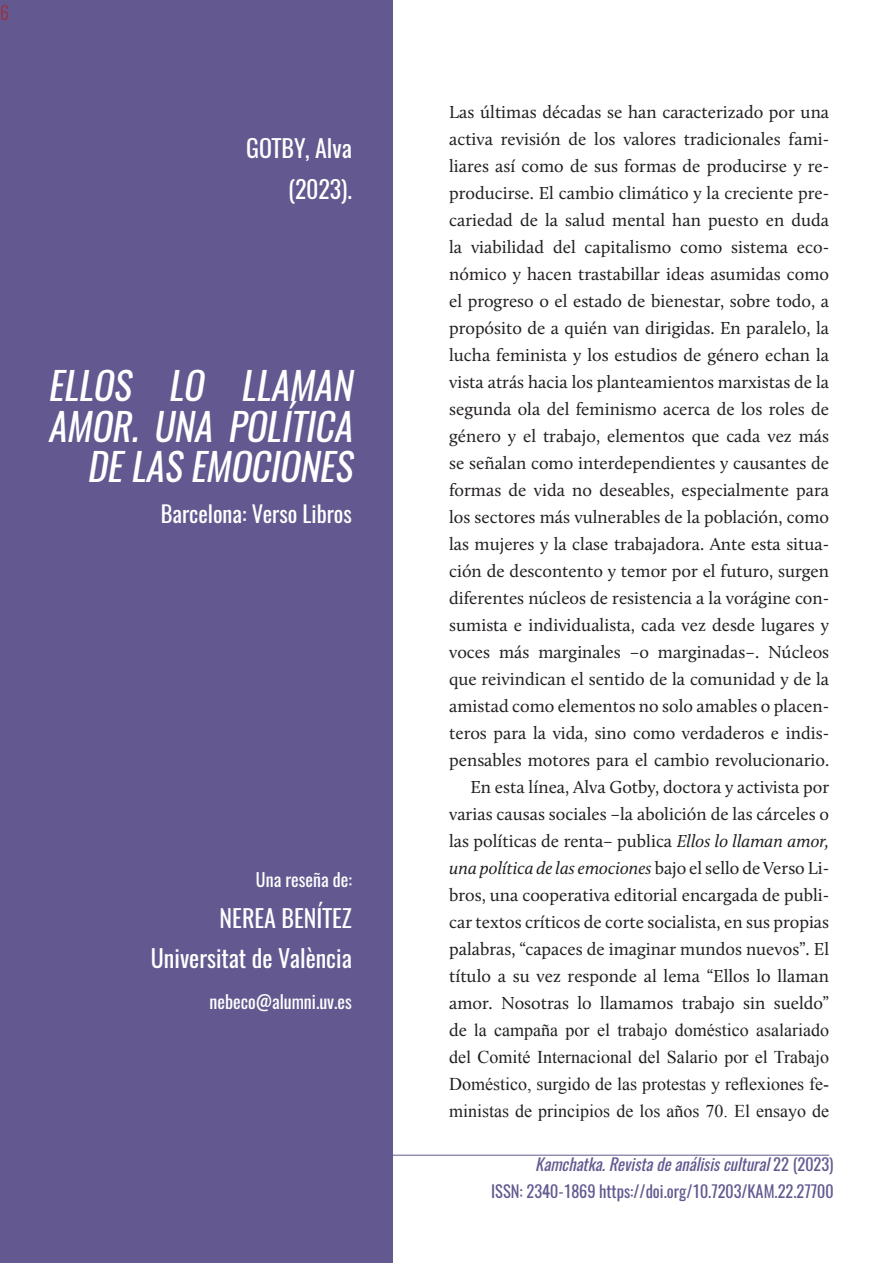
<style>
.page{position:relative;width:893px;height:1263px;background:#fff}
.page>*{position:absolute;margin:0;border:0;box-sizing:border-box;transform-origin:0 0}
.Portada_Reseña{font:italic 37.5px/40.5px "Oswald";color:#fff;text-align:right}
.Portada_Reseña-2{font:24px "Oswald";color:#fff}
.Portada_Reseña-3{font:22.5px "Oswald";color:#fff}
.Cuerpo_RESEÑA_inicia{font:18px/27px "Calluna";color:#231f20;text-align:justify}
.Kamchatka_reseña_cue{font:18px/27px "Calluna";color:#231f20;text-align:justify}
.Portada_Reseña-4{font:18px "Oswald";color:#fff}
.t1{font:300 18px "Oswald";color:#a12c31}
.Portada_Reseña-5{font:16.5px "Oswald";color:#635990}
.Portada_Reseña-6{font:italic 16.5px "Oswald";color:#635990}
.s1{font-style:italic}
.s2{font-family:"Times New Roman"}
.s3{font-style:normal}
</style>
<div class="page">
<hr style="left:94px;top:1155px;width:735px;height:1px;background:#635990">
<div style="left:0;top:0;width:392px;height:1263px;background:#635990"></div>
<p class="t1" style="left:0;top:0;width:10px">6</p>
<p class="Portada_Reseña-2" style="left:246px;top:132px;width:107px">GOTBY, Alva</p>
<p class="Portada_Reseña-2" style="left:288px;top:172px;width:65px">(2023).</p>
<p class="Portada_Reseña" style="left:48px;top:366px;width:314px">ELLOS LO LLAMAN<br>AMOR. UNA POLÍTICA<br>DELAS EMOCIONES</p>
<p class="Portada_Reseña-3" style="left:161px;top:498px;width:193px">Barcelona: Verso Libros</p>
<p class="Portada_Reseña-4" style="left:256px;top:867px;width:97px">Una reseña de:</p>
<p class="Portada_Reseña-2" style="left:220px;top:901px;width:134px">NEREA BENÍTEZ</p>
<p class="Portada_Reseña-2" style="left:151px;top:942px;width:202px">Universitat de València</p>
<p class="Portada_Reseña-4" style="left:210px;top:989px;width:144px">nebeco@alumni.uv.es</p>
<p class="Cuerpo_RESEÑA_inicia" style="left:449px;top:98px;width:382px">Las últimas décadas se han caracterizado por una activa revisión de los valores tradicionales fami&shy;liares así como de sus formas de producirse y re&shy;producirse. El cambio climático y la creciente pre&shy;cariedad de la salud mental han puesto en duda la viabilidad del capitalismo como sistema eco&shy;nómico y hacen trastabillar ideas asumidas como el progreso o el estado de bienestar, sobre todo, a propósito de a quién van dirigidas. En paralelo, la lucha feminista y los estudios de género echan la vista atrás hacia los planteamientos marxistas de la segunda ola del feminismo acerca de los roles de género y el trabajo, elementos que cada vez más se señalan como interdependientes y causantes de formas de vida no deseables, especialmente para los sectores más vulnerables de la población, como las mujeres y la clase trabajadora. Ante esta situa&shy;ción de descontento y temor por el futuro, surgen diferentes núcleos de resistencia a la vorágine con&shy;sumista e individualista, cada vez desde lugares y voces más marginales –o marginadas–. Núcleos que reivindican el sentido de la comunidad y de la amistad como elementos no solo amables o placen&shy;teros para la vida, sino como verdaderos e indis&shy;pensables motores para el cambio revolucionario.</p>
<p class="Kamchatka_reseña_cue" style="left:449px;top:773px;width:382px;text-indent:21px">En esta línea, Alva Gotby, doctora y activista por varias causas sociales –la abolición de las cárceles o las políticas de renta– publica <span class="s1">Ellos lo llaman amor, una política de las emociones</span> bajo el sello de Verso Li&shy;bros, una cooperativa editorial encargada de publi&shy;car textos críticos de corte socialista, en sus propias palabras, “capaces de imaginar mundos nuevos”. El título a su vez responde al lema “Ellos lo llaman amor. Nosotras lo llamamos trabajo sin sueldo” de <span class="s2">la campaña por el trabajo doméstico asalariado del Comité Internacional del Salario por el Trabajo Doméstico, surgido de las protestas y reflexiones fe&shy;ministas de principios de los años 70. El ensayo de</span></p>
<p class="Portada_Reseña-6" style="left:535px;top:1153px;width:300px">Kamchatka.Revistadeanálisiscultural<span class="s3">2 2 ( 2 0 2 3 )</span></p>
<p class="Portada_Reseña-5" style="left:491px;top:1180px;width:344px">ISSN: 2340-1869 https://doi.org/10.7203/KAM.22.27700</p>
</div>
